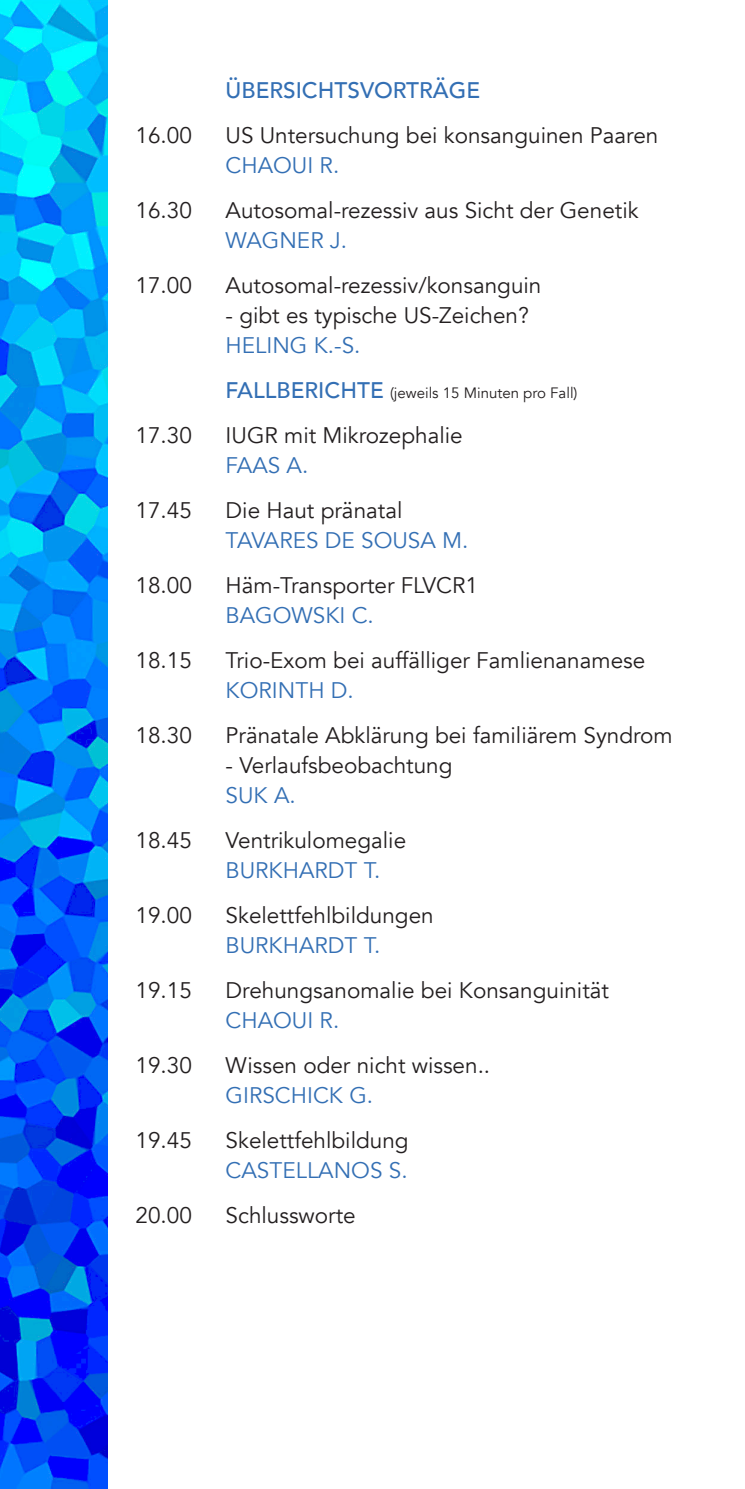
<style>
.page{position:relative;width:745px;height:1489px;background:#fff}
.page>*{position:absolute;margin:0;border:0;box-sizing:border-box;transform-origin:0 0}
.t1{font:22.5px/30px "Avenir";color:#231f20}
.t2{font:22.5px/30px "Avenir";color:#336fb4}
.t3{font:500 22.5px "Avenir";color:#336fb4}
.t4{font:15px "Avenir";color:#231f20}
.s1{color:#336fb4}
.s2{font-weight:500;font-size:22.5px;color:#336fb4}
.s3{color:#231f20}
</style>
<div class="page">
<img style="left:0;top:0;width:107px;height:1488px">
<p class="t3" style="left:225px;top:70px;width:256px">ÜBERSICHTSVORTRÄGE</p>
<p class="t1" style="left:135px;top:120px;width:58px">16.00</p>
<p class="t1" style="left:225px;top:120px;width:434px">US Untersuchung bei konsanguinen Paaren<br><span class="s1">CHAOUI R.</span></p>
<p class="t1" style="left:135px;top:195px;width:58px">16.30</p>
<p class="t1" style="left:225px;top:195px;width:414px">Autosomal-rezessiv aus Sicht der Genetik</p>
<p class="t2" style="left:225px;top:225px;width:123px">WAGNER J.</p>
<p class="t1" style="left:135px;top:270px;width:58px">17.00</p>
<p class="t1" style="left:225px;top:270px;width:317px">Autosomal-rezessiv/konsanguin</p>
<p class="t1" style="left:225px;top:300px;width:304px">- gibt es typische US-Zeichen?</p>
<p class="t2" style="left:225px;top:330px;width:136px">HELING K.-S.</p>
<p class="t4" style="left:225px;top:384px;width:353px"><span class="s2">FALLBERICHTE</span> (jeweils 15 Minuten pro Fall)</p>
<p class="t1" style="left:135px;top:420px;width:58px">17.30</p>
<p class="t1" style="left:225px;top:420px;width:238px">IUGR mit Mikrozephalie<br><span class="s1">FAAS A.</span></p>
<p class="t1" style="left:135px;top:495px;width:58px">17.45</p>
<p class="t2" style="left:225px;top:495px;width:244px"><span class="s3">Die Haut pränatal<br></span>TAVARES DE SOUSA M.</p>
<p class="t1" style="left:135px;top:570px;width:58px">18.00</p>
<p class="t1" style="left:225px;top:570px;width:254px">Häm-Transporter FLVCR1</p>
<p class="t2" style="left:225px;top:600px;width:150px">BAGOWSKI C.</p>
<p class="t1" style="left:135px;top:645px;width:58px">18.15</p>
<p class="t1" style="left:225px;top:645px;width:421px">Trio-Exom bei auffälliger Famlienanamese</p>
<p class="t2" style="left:225px;top:675px;width:130px">KORINTH D.</p>
<p class="t1" style="left:135px;top:720px;width:58px">18.30</p>
<p class="t1" style="left:225px;top:720px;width:448px">Pränatale Abklärung bei familiärem Syndrom</p>
<p class="t1" style="left:225px;top:750px;width:228px">- Verlaufsbeobachtung</p>
<p class="t2" style="left:225px;top:780px;width:72px">SUK A.</p>
<p class="t1" style="left:135px;top:825px;width:58px">18.45</p>
<p class="t1" style="left:225px;top:825px;width:182px">Ventrikulomegalie</p>
<p class="t2" style="left:225px;top:855px;width:156px">BURKHARDT T.</p>
<p class="t1" style="left:135px;top:900px;width:58px">19.00</p>
<p class="t1" style="left:225px;top:900px;width:209px">Skelettfehlbildungen<br><span class="s1">BURKHARDT T.</span></p>
<p class="t1" style="left:135px;top:975px;width:58px">19.15</p>
<p class="t1" style="left:225px;top:975px;width:384px">Drehungsanomalie bei Konsanguinität</p>
<p class="t2" style="left:225px;top:1005px;width:115px">CHAOUI R.</p>
<p class="t1" style="left:135px;top:1050px;width:58px">19.30</p>
<p class="t1" style="left:225px;top:1050px;width:266px">Wissen oder nicht wissen..</p>
<p class="t2" style="left:225px;top:1080px;width:149px">GIRSCHICK G.</p>
<p class="t1" style="left:135px;top:1125px;width:58px">19.45</p>
<p class="t1" style="left:225px;top:1125px;width:184px">Skelettfehlbildung<br><span class="s1">CASTELLANOS S.</span></p>
<p class="t1" style="left:135px;top:1200px;width:58px">20.00</p>
<p class="t1" style="left:225px;top:1200px;width:131px">Schlussworte</p>
</div>
